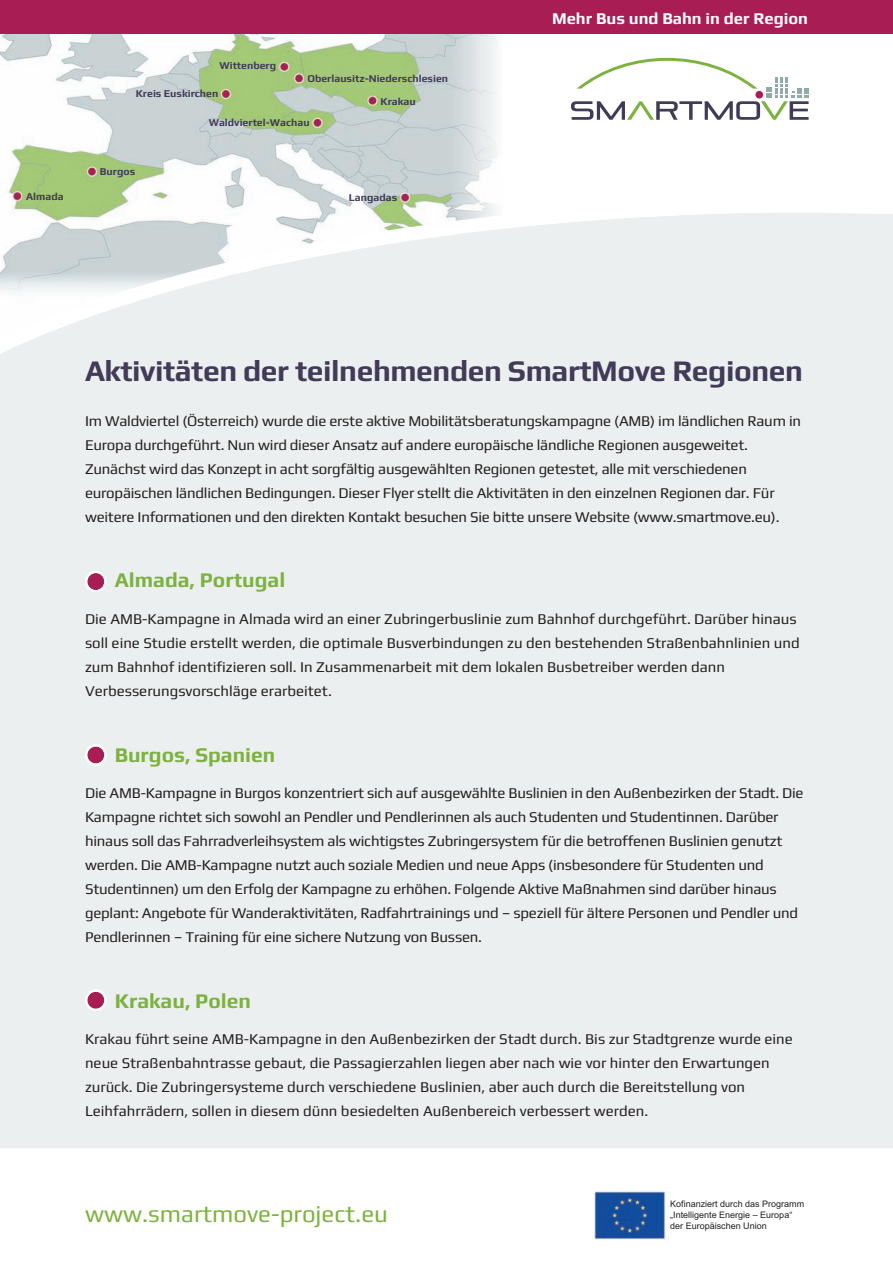
<style>
.page{position:relative;width:893px;height:1263px;background:#fff}
.page>*{position:absolute;margin:0;border:0;box-sizing:border-box;transform-origin:0 0}
.t1{font:700 30px "Play";letter-spacing:-.015em;color:#413b58}
.t2{font:24px "Play";color:#7cb23e}
.t3{font:700 21px "Play";color:#7cb23e}
.t4{font:700 16.5px "Play";color:#fff}
.t5{font:15px/24px "Play";letter-spacing:-.015em;color:#231f20}
.t6{font:700 10.5px "Play";color:#413b58}
.t7{font:9px/10.8px "Arial";color:#231f20}
</style>
<div class="page">
<img style="left:0;top:34px;width:451px;height:165px">
<img style="left:451px;top:34px;width:46px;height:165px">
<div style="left:0;top:199px;width:893px;height:949px;background:#ecefef"></div>
<div style="left:0;top:0;width:893px;height:34px;background:#a91d55"></div>
<svg style="left:85px;top:571px;width:22px;height:21px"></svg>
<svg style="left:85px;top:744px;width:22px;height:22px"></svg>
<svg style="left:85px;top:989px;width:22px;height:22px"></svg>
<svg style="left:571px;top:58px;width:238px;height:62px"></svg>
<img style="left:595px;top:1192px;width:74px;height:48px">
<p class="t6" style="left:219px;top:60px;width:58px">Wittenberg</p>
<p class="t6" style="left:307px;top:72px;width:142px">Oberlausitz-Niederschlesien</p>
<p class="t6" style="left:209px;top:116px;width:102px">Waldviertel-Wachau</p>
<p class="t6" style="left:136px;top:87px;width:84px">Kreis Euskirchen</p>
<p class="t6" style="left:381px;top:95px;width:37px">Krakau</p>
<p class="t6" style="left:100px;top:165px;width:37px">Burgos</p>
<p class="t6" style="left:26px;top:190px;width:39px">Almada</p>
<p class="t6" style="left:349px;top:191px;width:50px">Langadas</p>
<p class="t4" style="left:552px;top:9px;width:257px">Mehr Bus und Bahn in der Region</p>
<h1 class="t1" style="left:85px;top:353px;width:719px">Aktivitäten der teilnehmenden SmartMove Regionen</h1>
<p class="t5" style="left:85px;top:409px;width:717px">Im Waldviertel (Österreich) wurde die erste aktive Mobilitätsberatungskampagne (AMB) im ländlichen Raum in Europa durchgeführt. Nun wird dieser Ansatz auf andere europäische ländliche Regionen ausgeweitet.<br>Zunächst wird das Konzept in acht sorgfältig ausgewählten Regionen getestet, alle mit verschiedenen europäischen ländlichen Bedingungen. Dieser Flyer stellt die Aktivitäten in den einzelnen Regionen dar. Für weitere Informationen und den direkten Kontakt besuchen Sie bitte unsere Website (www.smartmove.eu).</p>
<h3 class="t3" style="left:115px;top:568px;width:172px">Almada, Portugal</h3>
<p class="t5" style="left:85px;top:607px;width:716px">Die AMB-Kampagne in Almada wird an einer Zubringerbuslinie zum Bahnhof durchgeführt. Darüber hinaus soll eine Studie erstellt werden, die optimale Busverbindungen zu den bestehenden Straßenbahnlinien und zum Bahnhof identifizieren soll. In Zusammenarbeit mit dem lokalen Busbetreiber werden dann Verbesserungsvorschläge erarbeitet.</p>
<h3 class="t3" style="left:115px;top:742px;width:162px">Burgos, Spanien</h3>
<p class="t5" style="left:85px;top:781px;width:720px">Die AMB-Kampagne in Burgos konzentriert sich auf ausgewählte Buslinien in den Außenbezirken der Stadt. Die Kampagne richtet sich sowohl an Pendler und Pendlerinnen als auch Studenten und Studentinnen. Darüber hinaus soll das Fahrradverleihsystem als wichtigstes Zubringersystem für die betroffenen Buslinien genutzt werden. Die AMB-Kampagne nutzt auch soziale Medien und neue Apps (insbesondere für Studenten und Studentinnen) um den Erfolg der Kampagne zu erhöhen. Folgende Aktive Maßnahmen sind darüber hinaus geplant: Angebote für Wanderaktivitäten, Radfahrtrainings und – speziell für ältere Personen und Pendler und Pendlerinnen – Training für eine sichere Nutzung von Bussen.</p>
<h3 class="t3" style="left:115px;top:988px;width:138px">Krakau, Polen</h3>
<p class="t5" style="left:85px;top:1027px;width:709px">Krakau führt seine AMB-Kampagne in den Außenbezirken der Stadt durch. Bis zur Stadtgrenze wurde eine neue Straßenbahntrasse gebaut, die Passagierzahlen liegen aber nach wie vor hinter den Erwartungen zurück. Die Zubringersysteme durch verschiedene Buslinien, aber auch durch die Bereitstellung von Leihfahrrädern, sollen in diesem dünn besiedelten Außenbereich verbessert werden.</p>
<h2 class="t2" style="left:85px;top:1199px;width:304px">www.smartmove-project.eu</h2>
<p class="t7" style="left:670px;top:1199px;width:136px">Kofinanziert durch das Programm „Intelligente Energie – Europa“ der Europäischen Union</p>
</div>
